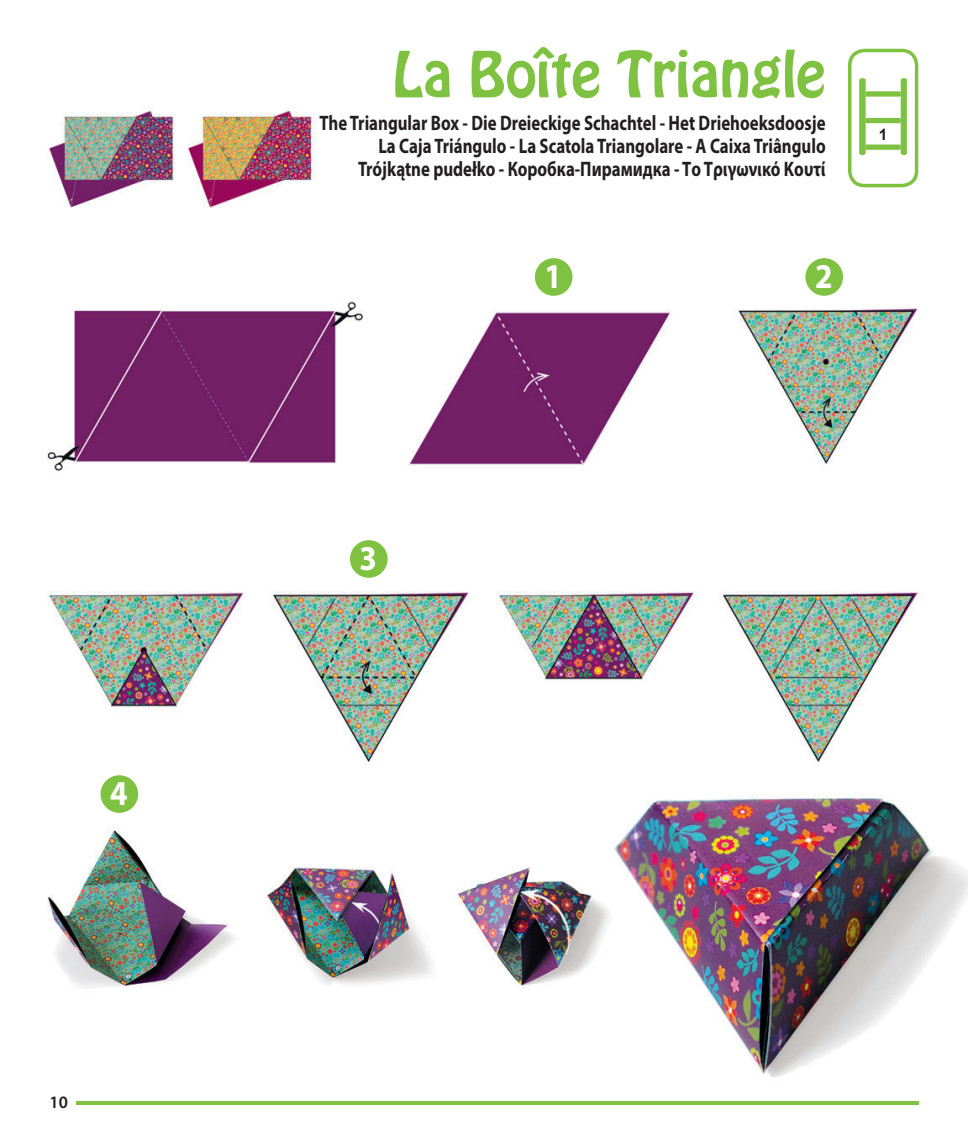
<style>
.page{position:relative;width:968px;height:1141px;background:#fff}
.page>*{position:absolute;margin:0;border:0;box-sizing:border-box;transform-origin:0 0}
.t1{font:56px "Hobo Std";color:#7fc241}
.t2{font:700 35px "Myriad Pro";color:#fff;scale:.9 1}
.t3{font:700 21px/22.8px "Myriad Pro";color:#231f20;text-align:right;scale:.8 1}
.t4{font:600 17.5px "Myriad Pro";color:#231f20}
.t5{font:700 15.75px "Arial";color:#231f20}
</style>
<div class="page">
<img style="left:47px;top:48px;width:920px;height:1057px">
<svg style="left:847px;top:49px;width:71px;height:138px"></svg>
<div style="left:535px;top:258px;width:37px;height:38px;background:#7fc241;border-radius:50%"></div>
<div style="left:805px;top:258px;width:37px;height:38px;background:#7fc241;border-radius:50%"></div>
<div style="left:350px;top:540px;width:37px;height:38px;background:#7fc241;border-radius:50%"></div>
<div style="left:100px;top:775px;width:38px;height:38px;background:#7fc241;border-radius:50%"></div>
<hr style="left:76px;top:1101px;width:842px;height:3px;background:#7fc241">
<h2 class="t2" style="left:110px;top:771px;width:21px">4</h2>
<p class="t4" style="left:50px;top:1091px;width:20px">10</p>
<h1 class="t1" style="left:392px;top:36px;width:434px">La Boîte Triangle</h1>
<p class="t3" style="left:319px;top:111px;width:634px">The Triangular Box - Die Dreieckige Schachtel - Het Driehoeksdoosje<br>La Caja Triángulo - La Scatola Triangolare - A Caixa Triângulo<br>Trójkątne pudełko - Коробка-Пирамидка - Το Τριγωνικό Κουτί</p>
<h2 class="t2" style="left:544px;top:254px;width:21px">1</h2>
<h2 class="t2" style="left:814px;top:254px;width:21px">2</h2>
<p class="t5" style="left:878px;top:124px;width:10px">1</p>
<h2 class="t2" style="left:359px;top:536px;width:21px">3</h2>
</div>
